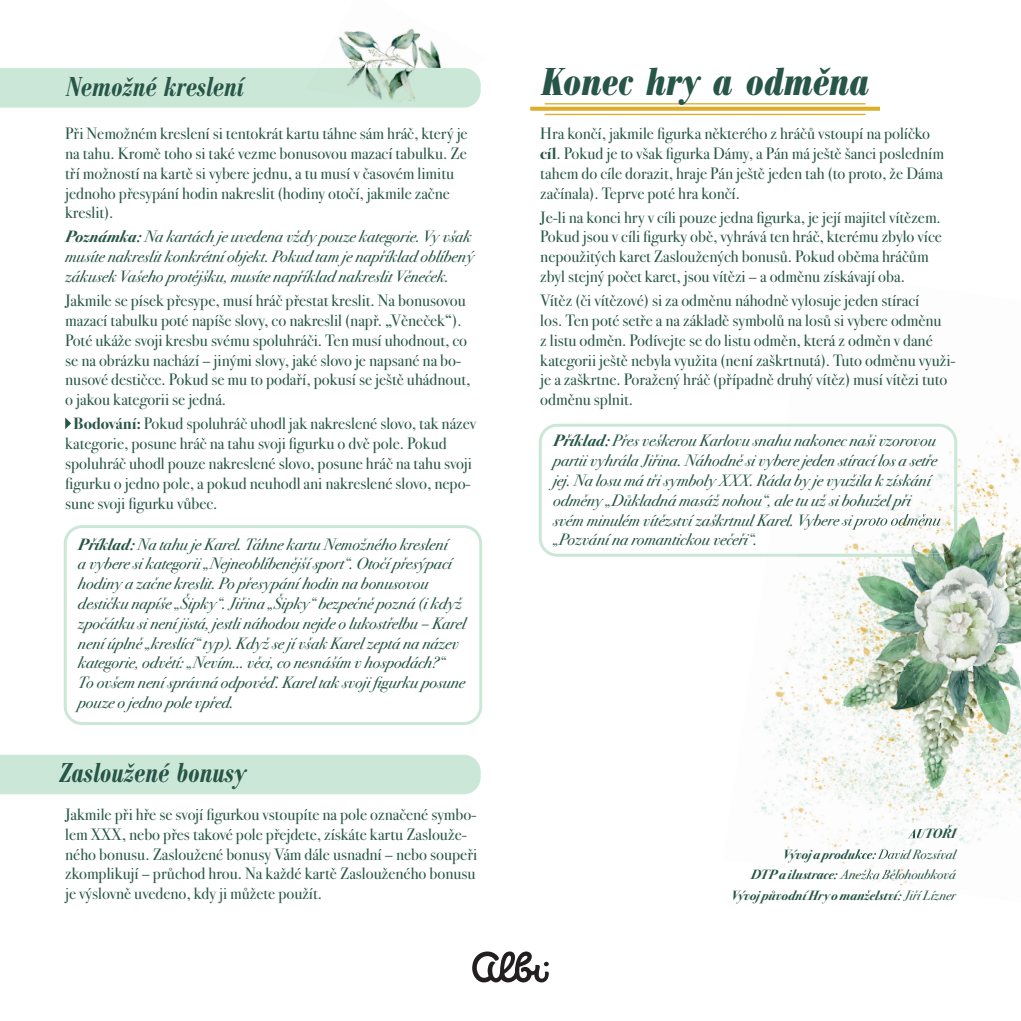
<style>
.page{position:relative;width:1021px;height:1021px;background:#fff}
.page>*{position:absolute;margin:0;border:0;box-sizing:border-box;transform-origin:0 0}
.t1{font:40.5px "Bodoni Antiqua TOT Bol Con Ita";color:#275548}
.t2{font:28.5px "Bodoni Antiqua TOT Dem Bol Con Ita";color:#275548}
.t3{font:16.5px/19.8px "Bodoni Seventytwo Itc POT Boo";color:#275548}
.t4{font:16.5px/19.8px "Bodoni Seventytwo Itc POT Boo Ita";color:#275548}
.t5{font:italic 700 13.5px/20.4px "Bodoni Seventytwo Itc POT";color:#275548;text-align:right}
.t6{font:13.5px "Bodoni Seventytwo Itc POT Boo Ita";color:#275548}
.s1{font-family:"Bodoni Seventytwo Itc POT";font-weight:700;font-style:italic}
.s2{font-family:"Bodoni Seventytwo Itc POT";font-weight:700}
.s3{font-family:"Bodoni Seventytwo Itc POT Boo Ita";font-weight:400;font-style:normal}
</style>
<div class="page">
<img style="left:429px;top:40px;width:13px;height:28px">
<img style="left:986px;top:435px;width:34px;height:62px">
<img style="left:957px;top:440px;width:29px;height:64px">
<img style="left:723px;top:556px;width:80px;height:259px">
<img style="left:772px;top:611px;width:50px;height:238px">
<img style="left:991px;top:726px;width:29px;height:101px">
<img style="left:822px;top:783px;width:19px;height:65px">
<img style="left:940px;top:769px;width:51px;height:74px">
<img style="left:878px;top:868px;width:34px;height:18px">
<img style="left:940px;top:825px;width:18px;height:13px">
<img style="left:900px;top:869px;width:16px;height:10px">
<div style="left:64px;top:525px;width:418px;height:200px;border:3px solid #cbe7d7;border-radius:17px"></div>
<svg style="left:538px;top:423px;width:419px;height:133px"></svg>
<svg style="left:65px;top:417px;width:6px;height:12px"></svg>
<div style="left:0;top:68px;width:480px;height:40px;background:#cbe7d7"></div>
<div style="left:0;top:754px;width:480px;height:40px;background:#cbe7d7"></div>
<svg style="left:530px;top:107px;width:350px;height:4px"></svg>
<hr style="left:544px;top:114px;width:321px;height:1px;background:#ddae2c">
<hr style="left:544px;top:103px;width:321px;height:1px;background:#ddae2c">
<img style="left:338px;top:31px;width:28px;height:37px">
<img style="left:366px;top:28px;width:63px;height:40px">
<div style="left:306px;top:68px;width:54px;height:29px;background:#c9e5d4"></div>
<img style="left:360px;top:68px;width:56px;height:34px">
<img style="left:841px;top:783px;width:59px;height:98px">
<img style="left:822px;top:682px;width:64px;height:101px">
<img style="left:803px;top:580px;width:64px;height:102px">
<img style="left:794px;top:529px;width:92px;height:51px">
<img style="left:886px;top:775px;width:54px;height:74px">
<img style="left:867px;top:673px;width:55px;height:102px">
<img style="left:847px;top:563px;width:55px;height:110px">
<img style="left:922px;top:716px;width:57px;height:96px">
<img style="left:902px;top:614px;width:65px;height:102px">
<img style="left:886px;top:510px;width:61px;height:104px">
<img style="left:967px;top:707px;width:50px;height:62px">
<img style="left:947px;top:605px;width:55px;height:102px">
<img style="left:929px;top:504px;width:54px;height:101px">
<img style="left:1002px;top:648px;width:18px;height:78px">
<img style="left:983px;top:546px;width:37px;height:102px">
<img style="left:975px;top:497px;width:45px;height:49px">
<img style="left:798px;top:553px;width:126px;height:3px">
<img style="left:924px;top:506px;width:33px;height:50px">
<img style="left:794px;top:513px;width:146px;height:16px">
<img style="left:907px;top:825px;width:22px;height:13px">
<img style="left:854px;top:849px;width:22px;height:13px">
<img style="left:877px;top:849px;width:28px;height:10px">
<img style="left:857px;top:869px;width:32px;height:10px">
<svg style="left:862px;top:890px;width:9px;height:8px"></svg>
<svg style="left:472px;top:951px;width:77px;height:31px"></svg>
<h2 class="t2" style="left:66px;top:71px;width:179px">Nemožné kreslení</h2>
<p class="t3" style="left:65px;top:124px;width:404px">Při Nemožném kreslení si tentokrát kartu táhne sám hráč, který je na tahu. Kromě toho si také vezme bonusovou mazací tabulku. Ze tří možností na kartě si vybere jednu, a tu musí v časovém limitu jednoho přesypání hodin nakreslit (hodiny otočí, jakmile začne kreslit).</p>
<p class="t4" style="left:65px;top:227px;width:410px"><span class="s1">Poznámka:</span> Na kartách je uvedena vždy pouze kategorie. Vy však musíte nakreslit konkrétní objekt. Pokud tam je například oblíbený zákusek Vašeho protějšku, musíte například nakreslit Věneček.</p>
<p class="t3" style="left:65px;top:291px;width:406px">Jakmile se písek přesype, musí hráč přestat kreslit. Na bonusovou mazací tabulku poté napíše slovy, co nakreslil (např. „Věneček“).<br>Poté ukáže svoji kresbu svému spoluhráči. Ten musí uhodnout, co se na obrázku nachází – jinými slovy, jaké slovo je napsané na bo&shy;nusové destičce. Pokud se mu to podaří, pokusí se ještě uhádnout, o jakou kategorii se jedná.</p>
<p class="t3" style="left:65px;top:414px;width:412px;text-indent:8px"><span class="s2">Bodování:</span> Pokud spoluhráč uhodl jak nakreslené slovo, tak název kategorie, posune hráč na tahu svoji figurku o dvě pole. Pokud spoluhráč uhodl pouze nakreslené slovo, posune hráč na tahu svoji figurku o jedno pole, a pokud neuhodl ani nakreslené slovo, nepo&shy;sune svoji figurku vůbec.</p>
<p class="t4" style="left:78px;top:534px;width:389px"><span class="s1">Příklad:</span> Na tahu je Karel. Táhne kartu Nemožného kreslení<br>a vybere si kategorii „Nejneoblíbenější sport“. Otočí přesýpací hodiny a začne kreslit. Po přesypání hodin na bonusovou destičku napíše „Šipky“. Jiřina „Šipky“ bezpečně pozná (i když zpočátku si není jistá, jestli náhodou nejde o lukostřelbu – Karel není úplně „kreslící“ typ). Když se jí však Karel zeptá na název kategorie, odvětí: „Nevím… věci, co nesnáším v hospodách?“<br>To ovšem není správná odpověď. Karel tak svoji figurku posune pouze o jedno pole vpřed.</p>
<h2 class="t2" style="left:60px;top:757px;width:188px">Zasloužené bonusy</h2>
<p class="t3" style="left:65px;top:804px;width:413px">Jakmile při hře se svojí figurkou vstoupíte na pole označené symbo&shy;lem XXX, nebo přes takové pole přejdete, získáte kartu Zaslouže&shy;ného bonusu. Zasloužené bonusy Vám dále usnadní – nebo soupeři zkomplikují – průchod hrou. Na každé kartě Zaslouženého bonusu je výslovně uvedeno, kdy ji můžete použít.</p>
<h1 class="t1" style="left:541px;top:59px;width:329px">Konec hry a odměna</h1>
<p class="t3" style="left:540px;top:124px;width:405px">Hra končí, jakmile figurka některého z hráčů vstoupí na políčko <span class="s2">cíl</span>. Pokud je to však figurka Dámy, a Pán má ještě šanci posledním tahem do cíle dorazit, hraje Pán ještě jeden tah (to proto, že Dáma začínala). Teprve poté hra končí.</p>
<p class="t3" style="left:540px;top:207px;width:403px">Je-li na konci hry v cíli pouze jedna figurka, je její majitel vítězem.<br>Pokud jsou v cíli figurky obě, vyhrává ten hráč, kterému zbylo více nepoužitých karet Zasloužených bonusů. Pokud oběma hráčům zbyl stejný počet karet, jsou vítězi – a odměnu získávají oba.</p>
<p class="t3" style="left:540px;top:291px;width:417px">Vítěz (či vítězové) si za odměnu náhodně vylosuje jeden stírací<br>los. Ten poté setře a na základě symbolů na losů si vybere odměnu<br>z listu odměn. Podívejte se do listu odměn, která z odměn v dané kategorii ještě nebyla využita (není zaškrtnutá). Tuto odměnu využi&shy;je a zaškrtne. Poražený hráč (případně druhý vítěz) musí vítězi tuto odměnu splnit.</p>
<p class="t4" style="left:553px;top:431px;width:389px"><span class="s1">Příklad:</span> Přes veškerou Karlovu snahu nakonec naši vzorovou partii vyhrála Jiřina. Náhodně si vybere jeden stírací los a setře jej. Na losu má tři symboly XXX. Ráda by je využila k získání odměny „Důkladná masáž nohou“, ale tu už si bohužel při svém minulém vítězství zaškrtnul Karel. Vybere si proto odměnu „Pozvání na romantickou večeři“.</p>
<p class="t5" style="left:782px;top:823px;width:175px">AUTOŘI<br>Vývoj a produkce: <span class="s3">David Rozsíval</span></p>
<p class="t6" style="left:751px;top:866px;width:206px"><span class="s1">DTP a ilustrace:</span> Anežka Bělohoubková</p>
<p class="t5" style="left:730px;top:884px;width:226px">Vývoj původní Hry o manželství: <span class="s3">Jiří Lízner</span></p>
</div>
